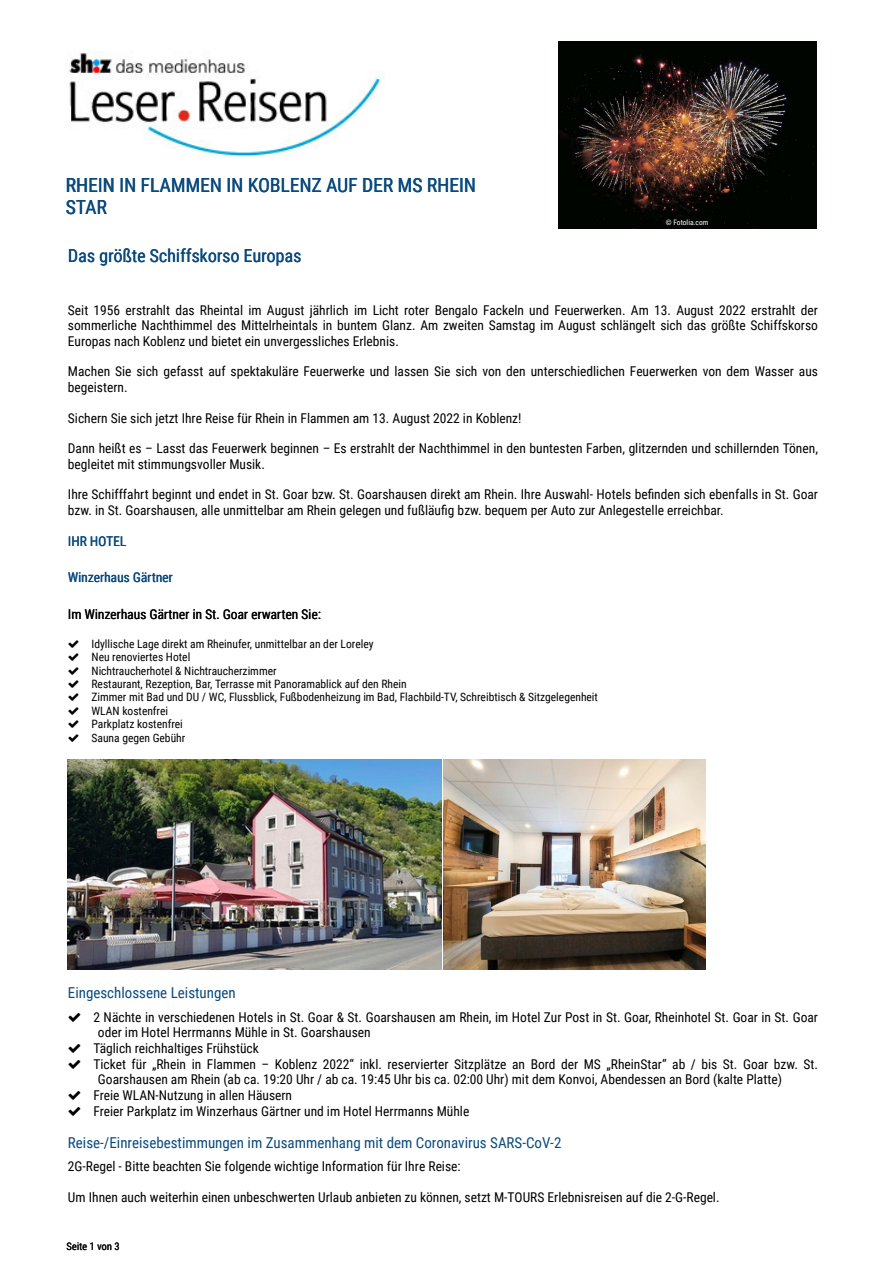
<style>
.page{position:relative;width:893px;height:1263px;background:#fff}
.page>*{position:absolute;margin:0;border:0;box-sizing:border-box;transform-origin:0 0}
.t1{font:19.5px/22.5px "Roboto Condensed";color:#0a4a7e}
.t2{font:18px "Roboto Condensed";color:#0a4a7e}
.t3{font:15px "Roboto Condensed";color:#0a4a7e}
.t4{font:13.5px/15.6px "Roboto Condensed";color:#000}
.t5{font:13.5px "Roboto Condensed";color:#0a4a7e}
.t6{font:11.55px/13.5px "Roboto Condensed";color:#000}
.t7{font:10.5px "Roboto Condensed";color:#000}
.t8{font:7.5px "Roboto Condensed";color:#fff}
</style>
<div class="page">
<img style="left:68px;top:760px;width:373px;height:210px">
<img style="left:443px;top:760px;width:262px;height:210px">
<img style="left:69px;top:51px;width:316px;height:108px">
<img style="left:558px;top:41px;width:258px;height:188px">
<h1 class="t1" style="left:66px;top:175px;width:412px">RHEIN IN FLAMMEN IN KOBLENZ AUF DER MS RHEIN<br>STAR</h1>
<p class="t8" style="left:666px;top:219px;width:44px">© Fotolia.com</p>
<h2 class="t2" style="left:68px;top:247px;width:235px">Das größte Schiffskorso Europas</h2>
<p class="t4" style="left:68px;top:303px;width:751px;text-align:justify">Seit 1956 erstrahlt das Rheintal im August jährlich im Licht roter Bengalo Fackeln und Feuerwerken. Am 13. August 2022 erstrahlt der sommerliche Nachthimmel des Mittelrheintals in buntem Glanz. Am zweiten Samstag im August schlängelt sich das größte Schiffskorso Europas nach Koblenz und bietet ein unvergessliches Erlebnis.</p>
<p class="t4" style="left:68px;top:365px;width:752px">Machen Sie sich gefasst auf spektakuläre Feuerwerke und lassen Sie sich von den unterschiedlichen Feuerwerken von dem Wasser aus begeistern.</p>
<p class="t4" style="left:68px;top:411px;width:455px">Sichern Sie sich jetzt Ihre Reise für Rhein in Flammen am 13. August 2022 in Koblenz!</p>
<p class="t4" style="left:68px;top:442px;width:751px">Dann heißt es – Lasst das Feuerwerk beginnen – Es erstrahlt der Nachthimmel in den buntesten Farben, glitzernden und schillernden Tönen, begleitet mit stimmungsvoller Musik.</p>
<p class="t4" style="left:68px;top:488px;width:751px">Ihre Schifffahrt beginnt und endet in St. Goar bzw. St. Goarshausen direkt am Rhein. Ihre Auswahl- Hotels befinden sich ebenfalls in St. Goar bzw. in St. Goarshausen, alle unmittelbar am Rhein gelegen und fußläufig bzw. bequem per Auto zur Anlegestelle erreichbar.</p>
<p class="t5" style="left:68px;top:535px;width:60px">IHR HOTEL</p>
<p class="t5" style="left:68px;top:571px;width:106px">Winzerhaus Gärtner</p>
<p class="t4" style="left:68px;top:607px;width:254px">Im Winzerhaus Gärtner in St. Goar erwarten Sie:</p>
<p class="t6" style="left:92px;top:637px;width:508px">Idyllische Lage direkt am Rheinufer, unmittelbar an der Loreley<br>Neu renoviertes Hotel<br>Nichtraucherhotel &amp; Nichtraucherzimmer<br>Restaurant, Rezeption, Bar, Terrasse mit Panoramablick auf den Rhein<br>Zimmer mit Bad und DU / WC, Flussblick, Fußbodenheizung im Bad, Flachbild-TV, Schreibtisch &amp; Sitzgelegenheit WLAN kostenfrei<br>Parkplatz kostenfrei<br>Sauna gegen Gebühr</p>
<p class="t3" style="left:68px;top:986px;width:169px">Eingeschlossene Leistungen</p>
<p class="t4" style="left:93px;top:1010px;width:726px">2 Nächte in verschiedenen Hotels in St. Goar &amp; St. Goarshausen am Rhein, im Hotel Zur Post in St. Goar, Rheinhotel St. Goar in St. Goar</p>
<p class="t4" style="left:98px;top:1026px;width:274px">oder im Hotel Herrmanns Mühle in St. Goarshausen</p>
<p class="t4" style="left:93px;top:1041px;width:167px">Täglich reichhaltiges Frühstück</p>
<p class="t4" style="left:93px;top:1057px;width:726px">Ticket für „Rhein in Flammen – Koblenz 2022“ inkl. reservierter Sitzplätze an Bord der MS „RheinStar“ ab / bis St. Goar bzw. St.</p>
<p class="t4" style="left:98px;top:1073px;width:685px">Goarshausen am Rhein (ab ca. 19:20 Uhr / ab ca. 19:45 Uhr bis ca. 02:00 Uhr) mit dem Konvoi, Abendessen an Bord (kalte Platte)</p>
<p class="t4" style="left:93px;top:1088px;width:200px">Freie WLAN-Nutzung in allen Häusern</p>
<p class="t4" style="left:93px;top:1104px;width:377px">Freier Parkplatz im Winzerhaus Gärtner und im Hotel Herrmanns Mühle</p>
<p class="t3" style="left:68px;top:1136px;width:495px">Reise-/Einreisebestimmungen im Zusammenhang mit dem Coronavirus SARS-CoV-2</p>
<p class="t4" style="left:68px;top:1160px;width:394px">2G-Regel - Bitte beachten Sie folgende wichtige Information für Ihre Reise:</p>
<p class="t4" style="left:68px;top:1190px;width:653px">Um Ihnen auch weiterhin einen unbeschwerten Urlaub anbieten zu können, setzt M-TOURS Erlebnisreisen auf die 2-G-Regel.</p>
<p class="t7" style="left:66px;top:1242px;width:55px">Seite 1 von 3</p>
</div>
